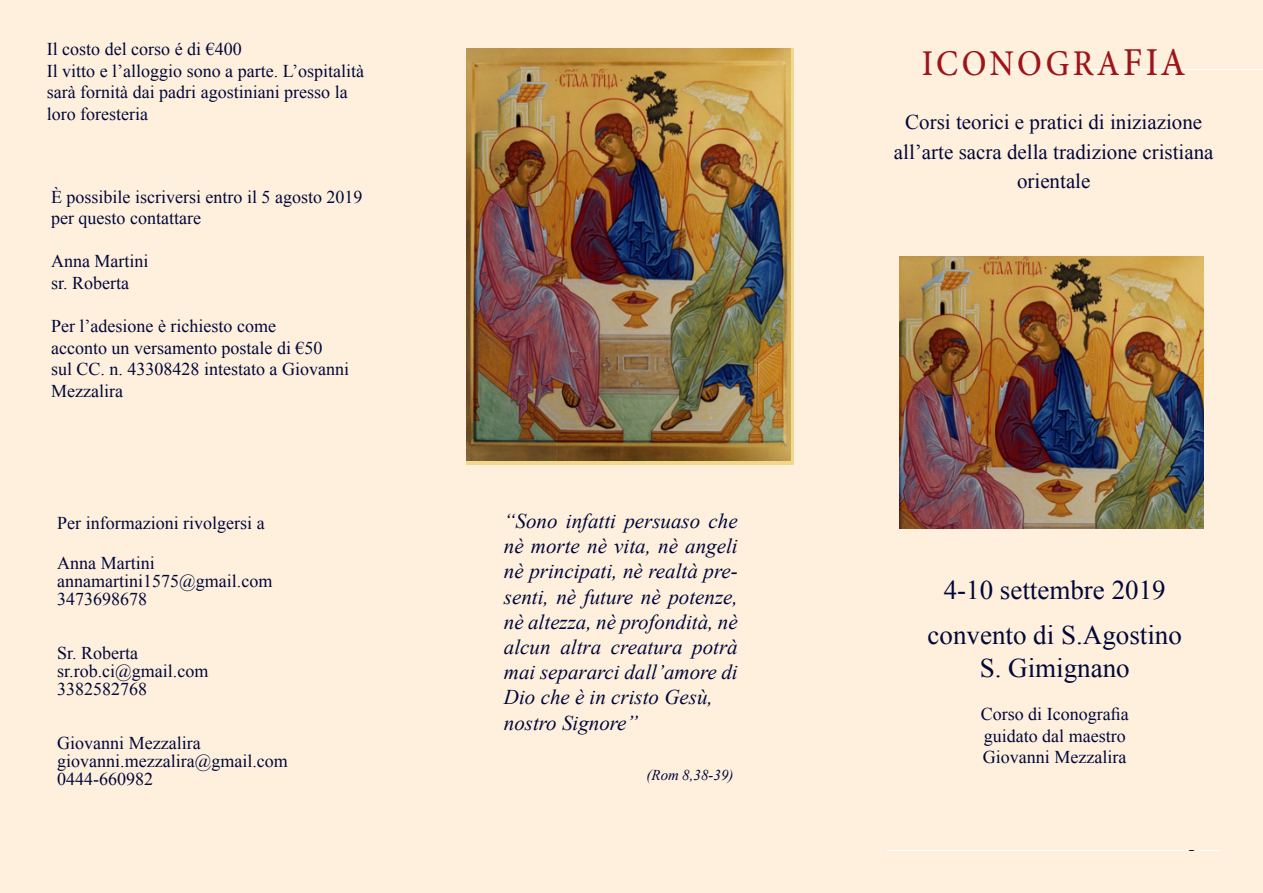
<style>
.page{position:relative;width:1263px;height:893px;background:#fff0dd}
.page>*{position:absolute;margin:0;border:0;box-sizing:border-box;transform-origin:0 0}
.t1{font:500 36.3px "Minion Pro";letter-spacing:.1em;color:#9e1519;scale:.91 1}
.t2{font:27px "Times New Roman";color:#00083a}
.t3{font:italic 21px/25.2px "Times New Roman";color:#00083a;text-align:justify}
.t4{font:21px "Times New Roman";color:#00083a}
.t5{font:18px/21.6px "Times New Roman";color:#00083a}
.t6{font:italic 15px "Times New Roman";color:#00083a}
.s1{font-size:39.6px}
</style>
<div class="page">
<img style="left:887px;top:850px;width:333px;height:1px">
<img style="left:899px;top:256px;width:304px;height:273px">
<div style="left:467px;top:48px;width:327px;height:417px;background:#f0d88f"></div>
<img style="left:467px;top:49px;width:324px;height:412px">
<p class="t5" style="left:47px;top:38px;width:196px">Il costo del corso é di €400</p>
<p class="t5" style="left:47px;top:59px;width:319px">Il vitto e l’alloggio sono a parte. L’ospitalità sarà fornità dai padri agostiniani presso la loro foresteria</p>
<p class="t5" style="left:51px;top:185px;width:313px">È possibile iscriversi entro il 5 agosto 2019 per questo contattare</p>
<p class="t5" style="left:51px;top:250px;width:99px">Anna Martini</p>
<p class="t5" style="left:51px;top:272px;width:79px">sr. Roberta</p>
<p class="t5" style="left:51px;top:315px;width:226px">Per l’adesione è richiesto come</p>
<p class="t5" style="left:51px;top:336px;width:273px">acconto un versamento postale di €50</p>
<p class="t5" style="left:51px;top:358px;width:300px">sul CC. n. 43308428 intestato a Giovanni<br>Mezzalira</p>
<p class="t5" style="left:57px;top:512px;width:209px">Per informazioni rivolgersi a</p>
<p class="t5" style="left:57px;top:551px;width:99px">Anna Martini</p>
<p class="t5" style="left:57px;top:569px;width:217px">annamartini1575@gmail.com</p>
<p class="t5" style="left:57px;top:587px;width:91px">3473698678</p>
<p class="t5" style="left:57px;top:641px;width:82px">Sr. Roberta</p>
<p class="t5" style="left:57px;top:659px;width:153px">sr.rob.ci@gmail.com</p>
<p class="t5" style="left:57px;top:677px;width:91px">3382582768</p>
<p class="t5" style="left:57px;top:731px;width:145px">Giovanni Mezzalira</p>
<p class="t5" style="left:57px;top:749px;width:232px">giovanni.mezzalira@gmail.com</p>
<p class="t5" style="left:57px;top:767px;width:97px">0444-660982</p>
<p class="t3" style="left:504px;top:508px;width:235px">“Sono infatti persuaso che nè morte nè vita, nè angeli nè principati, nè realtà pre&shy;senti, nè future nè potenze, nè altezza, nè profondità, nè alcun altra creatura potrà mai separarci dall’amore di Dio che è in cristo Gesù,</p>
<p class="t3" style="left:504px;top:710px;width:136px">nostro Signore”</p>
<p class="t6" style="left:646px;top:765px;width:89px">(Rom 8,38-39)</p>
<p class="t1" style="left:922px;top:39px;width:291px">ICONOGRA<span class="s1">FIA</span></p>
<p class="t4" style="left:905px;top:107px;width:298px">Corsi teorici e pratici di iniziazione</p>
<p class="t4" style="left:894px;top:137px;width:321px">all’arte sacra della tradizione cristiana</p>
<p class="t4" style="left:1017px;top:166px;width:75px">orientale</p>
<p class="t2" style="left:944px;top:571px;width:223px">4-10 settembre 2019</p>
<p class="t2" style="left:927px;top:616px;width:256px">convento di S.Agostino</p>
<p class="t2" style="left:980px;top:649px;width:152px">S. Gimignano</p>
<p class="t5" style="left:981px;top:702px;width:149px">Corso di Iconografia</p>
<p class="t5" style="left:984px;top:724px;width:143px">guidato dal maestro</p>
<p class="t5" style="left:983px;top:746px;width:145px">Giovanni Mezzalira</p>
</div>
